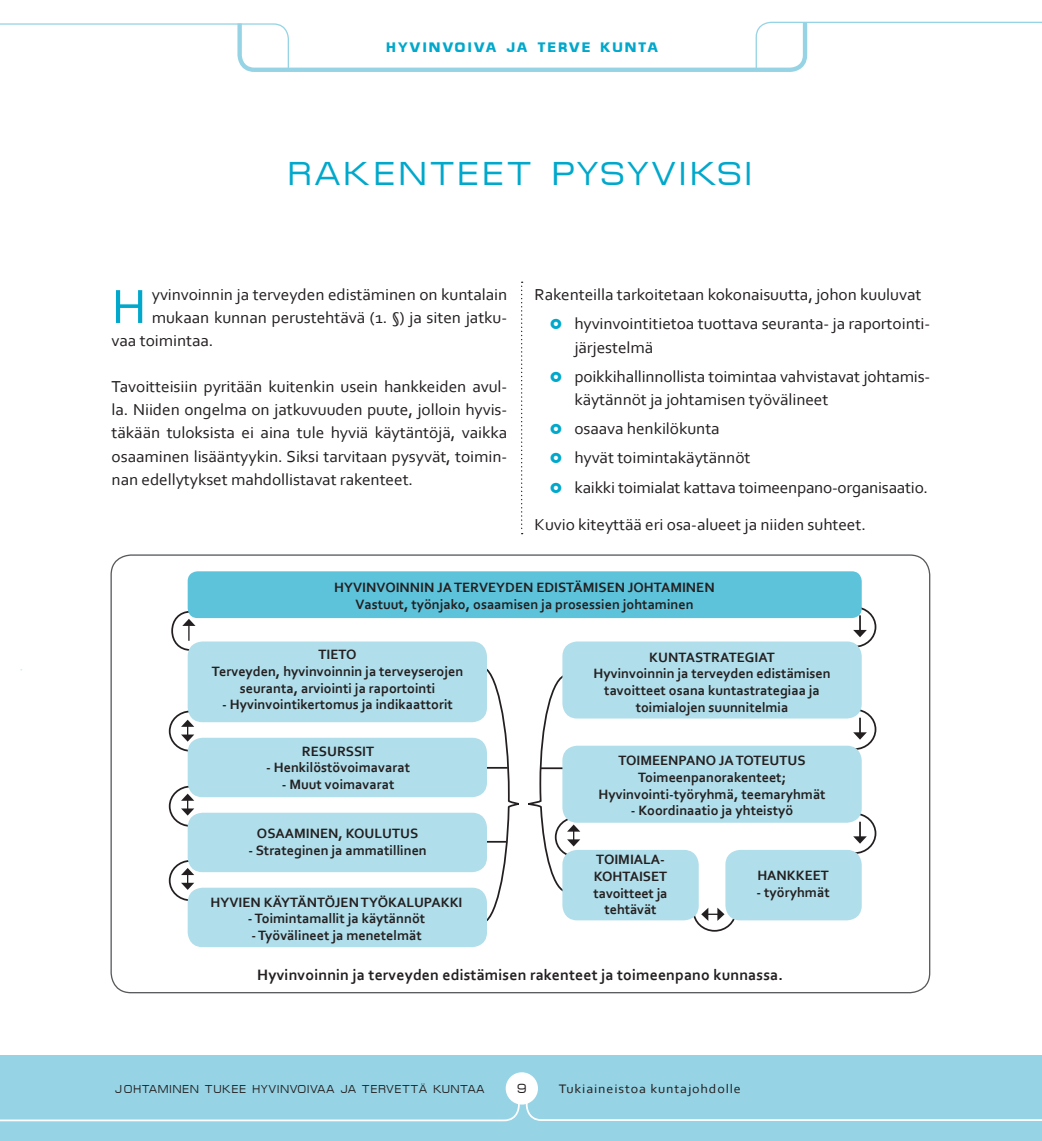
<style>
.page{position:relative;width:1042px;height:1141px;background:#fff}
.page>*{position:absolute;margin:0;border:0;box-sizing:border-box;transform-origin:0 0}
.t1{font:50.23px "Corbel";color:#00a8cb;scale:1.04 1}
.t2{font:32.9px "Minima S Si";letter-spacing:.06em;color:#00a8cb;scale:1.2 1}
.t3{font:16.62px/29.2px "Corbel";letter-spacing:-.005em;color:#231f20;scale:1.04 1}
.t4{font:700 15.75px "Corbel";letter-spacing:.01em;color:#231f20}
.t5{font:700 14.17px/16.6px "Corbel";color:#231f20;text-align:center}
.t6{font:700 13.65px "Minima S Si";letter-spacing:.12em;color:#00a8cb;scale:1.1 1}
.t7{font:13.12px "Minima S Si";color:#231f20;scale:1.1 1}
.t8{font:12.95px "Corbel";letter-spacing:.06em;color:#231f20;scale:1.09 1}
.t9{font:11.38px "Minima S Si";letter-spacing:.04em;color:#231f20;scale:1.1 1}
</style>
<div class="page">
<div style="left:1px;top:1055px;width:1041px;height:85px;background:#96d4e5"></div>
<svg style="left:1px;top:1072px;width:1041px;height:50px"></svg>
<svg style="left:479px;top:643px;width:40px;height:279px"></svg>
<svg style="left:528px;top:676px;width:52px;height:215px"></svg>
<div style="left:693px;top:890px;width:43px;height:42px;border:2px solid #231f20;border-radius:50%"></div>
<div style="left:683px;top:880px;width:62px;height:24px;background:#fff"></div>
<svg style="left:701px;top:908px;width:23px;height:13px"></svg>
<div style="left:833px;top:709px;width:43px;height:41px;border:2px solid #231f20;border-radius:50%"></div>
<div style="left:821px;top:701px;width:26px;height:58px;background:#fff"></div>
<svg style="left:853px;top:718px;width:14px;height:22px"></svg>
<div style="left:833px;top:606px;width:43px;height:42px;border:2px solid #231f20;border-radius:50%"></div>
<div style="left:821px;top:599px;width:26px;height:57px;background:#fff"></div>
<svg style="left:853px;top:615px;width:14px;height:22px"></svg>
<div style="left:833px;top:813px;width:43px;height:41px;border:2px solid #231f20;border-radius:50%"></div>
<div style="left:821px;top:805px;width:26px;height:58px;background:#fff"></div>
<svg style="left:853px;top:822px;width:14px;height:22px"></svg>
<svg style="left:168px;top:710px;width:58px;height:43px"></svg>
<div style="left:171px;top:611px;width:54px;height:40px;border:2px solid #231f20;border-radius:19px"></div>
<div style="left:198px;top:602px;width:38px;height:58px;background:#fff"></div>
<svg style="left:182px;top:619px;width:13px;height:22px"></svg>
<svg style="left:168px;top:785px;width:58px;height:43px"></svg>
<svg style="left:168px;top:860px;width:58px;height:42px"></svg>
<div style="left:188px;top:738px;width:299px;height:59px;background:#b0deea;border-radius:15px"></div>
<div style="left:188px;top:813px;width:299px;height:59px;background:#b0deea;border-radius:15px"></div>
<div style="left:188px;top:888px;width:299px;height:59px;background:#b0deea;border-radius:15px"></div>
<div style="left:562px;top:641px;width:300px;height:77px;background:#b0deea;border-radius:15px"></div>
<div style="left:188px;top:641px;width:299px;height:81px;background:#b0deea;border-radius:15px"></div>
<div style="left:562px;top:746px;width:300px;height:77px;background:#b0deea;border-radius:15px"></div>
<div style="left:562px;top:850px;width:137px;height:70px;background:#b0deea;border-radius:15px"></div>
<div style="left:725px;top:850px;width:137px;height:70px;background:#b0deea;border-radius:15px"></div>
<div style="left:188px;top:571px;width:674px;height:47px;background:#5dc3db;border-radius:10px"></div>
<svg style="left:1px;top:21px;width:1041px;height:51px"></svg>
<svg style="left:521px;top:282px;width:2px;height:252px"></svg>
<p class="t6" style="left:386px;top:42px;width:249px">HYVINVOIVA JA TERVE KUNTA</p>
<h2 class="t2" style="left:287px;top:162px;width:389px">RAKENTEET PYSYVIKSI</h2>
<h1 class="t1" style="left:112px;top:275px;width:35px">H</h1>
<p class="t3" style="left:152px;top:280px;width:343px">yvinvoinnin ja terveyden edistäminen on kuntalain</p>
<p class="t3" style="left:152px;top:303px;width:343px">mukaan kunnan perustehtävä (1. §) ja siten jatku-</p>
<p class="t3" style="left:112px;top:326px;width:99px">vaa toimintaa.</p>
<p class="t3" style="left:112px;top:375px;width:382px;line-height:23.1px;text-align:justify">Tavoitteisiin pyritään kuitenkin usein hankkeiden avul&shy;la. Niiden ongelma on jatkuvuuden puute, jolloin hyvis&shy;täkään tuloksista ei aina tule hyviä käytäntöjä, vaikka osaaminen lisääntyykin. Siksi tarvitaan pysyvät, toimin&shy;nan edellytykset mahdollistavat rakenteet.</p>
<p class="t3" style="left:574px;top:280px;width:344px;text-indent:-40px">Rakenteilla tarkoitetaan kokonaisuutta, johon kuuluvat hyvinvointitietoa tuottava seuranta- ja raportointi-</p>
<p class="t3" style="left:574px;top:332px;width:344px">järjestelmä<br>poikkihallinnollista toimintaa vahvistavat johtamis-</p>
<p class="t3" style="left:574px;top:385px;width:342px">käytännöt ja johtamisen työvälineet<br>osaava henkilökunta<br>hyvät toimintakäytännöt<br>kaikki toimialat kattava toimeenpano-organisaatio.</p>
<p class="t3" style="left:535px;top:509px;width:320px">Kuvio kiteyttää eri osa-alueet ja niiden suhteet.</p>
<p class="t5" style="left:334px;top:579px;width:382px">HYVINVOINNIN JA TERVEYDEN EDISTÄMISEN JOHTAMINEN<br>Vastuut, työnjako, osaamisen ja prosessien johtaminen</p>
<p class="t5" style="left:212px;top:646px;width:253px">TIETO<br>Terveyden, hyvinvoinnin ja terveyserojen seuranta, arviointi ja raportointi</p>
<p class="t5" style="left:222px;top:696px;width:232px">- Hyvinvointikertomus ja indikaattorit</p>
<p class="t5" style="left:302px;top:742px;width:74px">RESURSSIT</p>
<p class="t5" style="left:266px;top:759px;width:145px">- Henkilöstövoimavarat</p>
<p class="t5" style="left:282px;top:776px;width:114px">- Muut voimavarat</p>
<p class="t5" style="left:257px;top:825px;width:163px">OSAAMINEN, KOULUTUS</p>
<p class="t5" style="left:248px;top:841px;width:180px">- Strateginen ja ammatillinen</p>
<p class="t5" style="left:211px;top:894px;width:253px">HYVIEN KÄYTÄNTÖJEN TYÖKALUPAKKI</p>
<p class="t5" style="left:248px;top:910px;width:179px">- Toimintamallit ja käytännöt</p>
<p class="t5" style="left:251px;top:927px;width:172px">- Työvälineet ja menetelmät</p>
<p class="t5" style="left:593px;top:649px;width:239px">KUNTASTRATEGIAT<br>Hyvinvoinnin ja terveyden edistämisen tavoitteet osana kuntastrategiaa ja toimialojen suunnitelmia</p>
<p class="t5" style="left:598px;top:752px;width:229px">TOIMEENPANO JA TOTEUTUS<br>Toimeenpanorakenteet;<br>Hyvinvointi-työryhmä, teemaryhmät</p>
<p class="t5" style="left:631px;top:802px;width:164px">- Koordinaatio ja yhteistyö</p>
<p class="t5" style="left:593px;top:851px;width:75px">TOIMIALA-<br>KOHTAISET tavoitteet ja tehtävät</p>
<p class="t5" style="left:757px;top:867px;width:73px">HANKKEET</p>
<p class="t5" style="left:756px;top:884px;width:75px">- työryhmät</p>
<p class="t4" style="left:257px;top:965px;width:527px">Hyvinvoinnin ja terveyden edistämisen rakenteet ja toimeenpano kunnassa.</p>
<p class="t9" style="left:115px;top:1085px;width:338px">JOHTAMINEN TUKEE HYVINVOIVAA JA TERVETTÄ KUNTAA</p>
<p class="t7" style="left:517px;top:1084px;width:10px">9</p>
<p class="t8" style="left:559px;top:1081px;width:169px">Tukiaineistoa kuntajohdolle</p>
</div>
